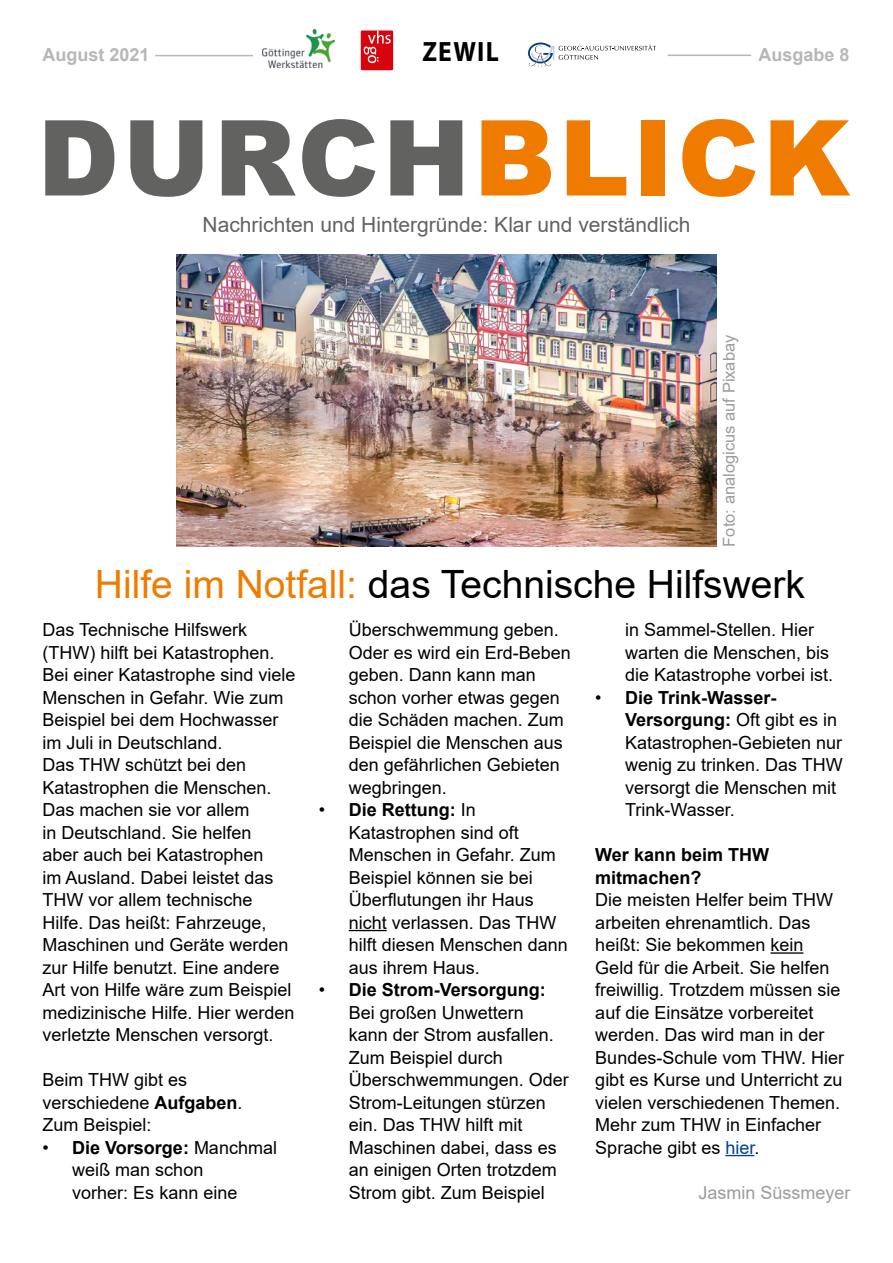
<style>
.page{position:relative;width:893px;height:1263px;background:#fff}
.page>*{position:absolute;margin:0;border:0;box-sizing:border-box;transform-origin:0 0}
.t1{font:900 105px "Arial";letter-spacing:.035em;color:#626261}
.t2{font:39px "Arial";color:#000}
.t3{font:700 28.05px "Myriad Pro";letter-spacing:.05em;color:#000;scale:.91 1}
.t4{font:21px "Arial";color:#626261}
.t5{font:18px/22.5px "Arial";color:#000}
.t6{font:700 18px/22.5px "Arial";color:#000}
.t7{font:700 18px "Arial";color:#b6b7b8}
.t8{font:18px "Arial";color:#9c9c9d}
.t9{font:16.5px "Arial";color:#9c9c9d}
.s1{color:#ef7c00}
.s2{font-weight:700}
.s3{color:#004188}
</style>
<div class="page">
<hr style="left:349px;top:930px;width:38px;height:1px;background:#000">
<hr style="left:770px;top:952px;width:33px;height:2px;background:#000">
<svg style="left:725px;top:1155px;width:29px;height:1px"></svg>
<hr style="left:155px;top:55px;width:98px;height:1px;background:#b6b7b8">
<hr style="left:668px;top:55px;width:83px;height:1px;background:#b6b7b8">
<svg style="left:528px;top:42px;width:128px;height:25px"></svg>
<img style="left:263px;top:30px;width:71px;height:37px">
<div style="left:361px;top:31px;width:32px;height:39px;background:#d7040d"></div>
<svg style="left:364px;top:31px;width:27px;height:32px"></svg>
<img style="left:176px;top:254px;width:540px;height:293px">
<p class="t7" style="left:43px;top:42px;width:109px">August 2021</p>
<h3 class="t3" style="left:422px;top:33px;width:86px">ZEWIL</h3>
<p class="t7" style="left:758px;top:42px;width:93px">Ausgabe 8</p>
<h1 class="t1" style="left:37px;top:82px;width:814px">DURCH<span class="s1">BLICK</span></h1>
<p class="t4" style="left:202px;top:210px;width:489px">Nachrichten und Hintergründe: Klar und verständlich</p>
<p class="t9" style="left:718px;top:547px;width:213px;rotate:-90deg">Foto: analogicus auf Pixabay</p>
<h2 class="t2" style="left:95px;top:557px;width:712px"><span class="s1">Hilfe im Notfall:</span> das Technische Hilfswerk</h2>
<p class="t5" style="left:43px;top:618px;width:255px">Das Technische Hilfswerk (THW) hilft bei Katastrophen.<br>Bei einer Katastrophe sind viele<br>Menschen in Gefahr. Wie zum<br>Beispiel bei dem Hochwasser im Juli in Deutschland.<br>Das THW schützt bei den<br>Katastrophen die Menschen.<br>Das machen sie vor allem<br>in Deutschland. Sie helfen<br>aber auch bei Katastrophen<br>im Ausland. Dabei leistet das<br>THW vor allem technische<br>Hilfe. Das heißt: Fahrzeuge,<br>Maschinen und Geräte werden zur Hilfe benutzt. Eine andere<br>Art von Hilfe wäre zum Beispiel medizinische Hilfe. Hier werden verletzte Menschen versorgt.</p>
<p class="t5" style="left:43px;top:1068px;width:202px">Beim THW gibt es verschiedene <span class="s2">Aufgaben</span>.<br>Zum Beispiel:</p>
<p class="t5" style="left:72px;top:1136px;width:206px;text-indent:-30px">• <span class="s2">Die Vorsorge:</span> Manchmal weiß man schon<br>vorher: Es kann eine</p>
<p class="t5" style="left:349px;top:618px;width:224px">Überschwemmung geben.<br>Oder es wird ein Erd-Beben geben. Dann kann man schon vorher etwas gegen die Schäden machen. Zum<br>Beispiel die Menschen aus den gefährlichen Gebieten wegbringen.</p>
<p class="t5" style="left:349px;top:798px;width:221px;text-indent:-30px">• <span class="s2">Die Rettung:</span> In<br>Katastrophen sind oft<br>Menschen in Gefahr. Zum<br>Beispiel können sie bei<br>Überflutungen ihr Haus nicht verlassen. Das THW hilft diesen Menschen dann aus ihrem Haus.</p>
<p class="t5" style="left:349px;top:978px;width:222px;text-indent:-30px">• <span class="s2">Die Strom-Versorgung:<br></span>Bei großen Unwettern<br>kann der Strom ausfallen.<br>Zum Beispiel durch<br>Überschwemmungen. Oder<br>Strom-Leitungen stürzen ein. Das THW hilft mit<br>Maschinen dabei, dass es an einigen Orten trotzdem<br>Strom gibt. Zum Beispiel</p>
<p class="t5" style="left:625px;top:618px;width:210px">in Sammel-Stellen. Hier warten die Menschen, bis die Katastrophe vorbei ist.</p>
<p class="t5" style="left:625px;top:686px;width:219px;text-indent:-30px">• <span class="s2">Die Trink-Wasser-<br>Versorgung:</span> Oft gibt es in<br>Katastrophen-Gebieten nur wenig zu trinken. Das THW versorgt die Menschen mit<br>Trink-Wasser.</p>
<p class="t6" style="left:595px;top:844px;width:175px">Wer kann beim THW mitmachen?</p>
<p class="t5" style="left:595px;top:888px;width:250px">Die meisten Helfer beim THW arbeiten ehrenamtlich. Das heißt: Sie bekommen kein<br>Geld für die Arbeit. Sie helfen freiwillig. Trotzdem müssen sie auf die Einsätze vorbereitet werden. Das wird man in der<br>Bundes-Schule vom THW. Hier gibt es Kurse und Unterricht zu vielen verschiedenen Themen.<br>Mehr zum THW in Einfacher<br>Sprache gibt es <span class="s3">hier</span>.</p>
<p class="t8" style="left:698px;top:1180px;width:154px">Jasmin Süssmeyer</p>
</div>
